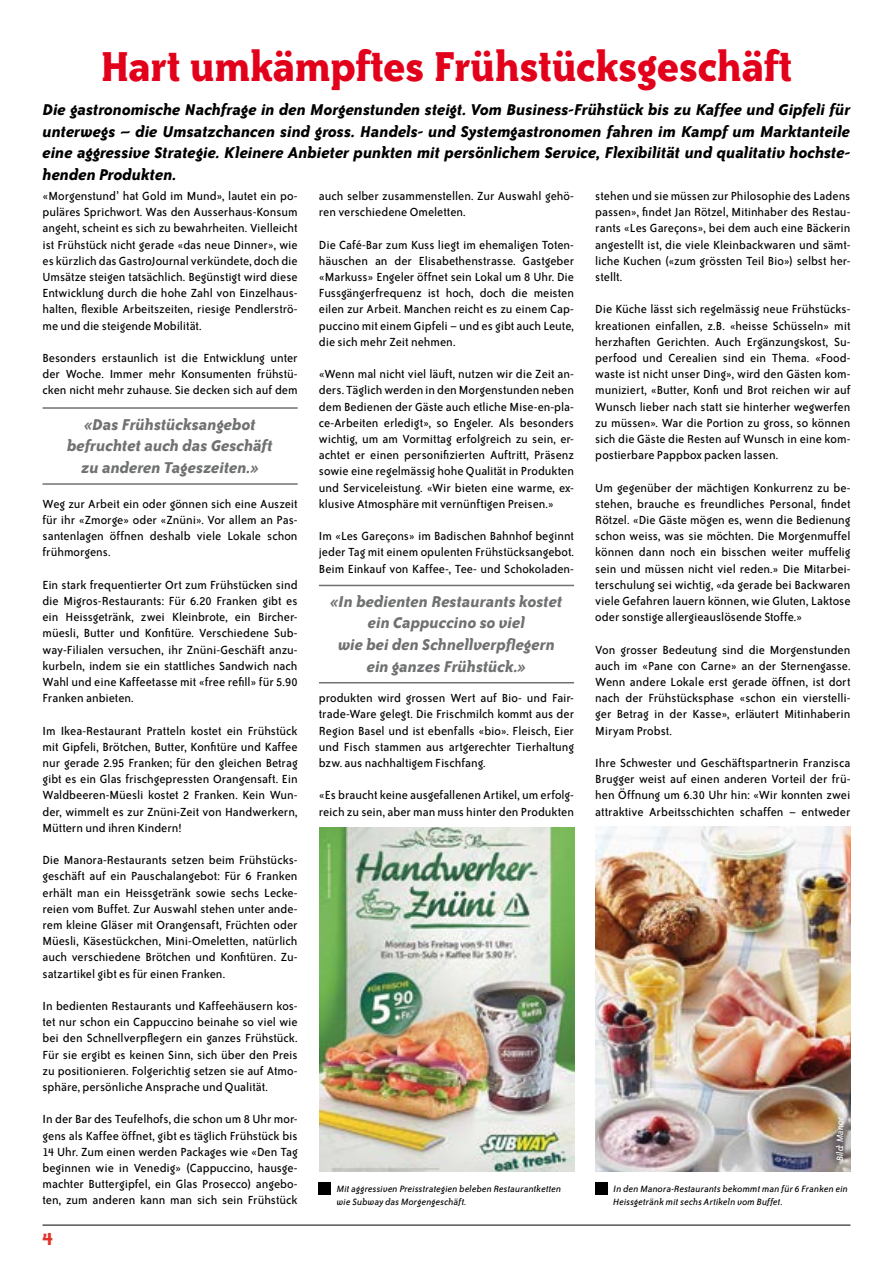
<style>
.page{position:relative;width:893px;height:1263px;background:#fff}
.page>*{position:absolute;margin:0;border:0;box-sizing:border-box;transform-origin:0 0}
.t1{font:700 48px "Bailey Quad ITC";letter-spacing:-.025em;color:#e2001a}
.t2{font:700 21px "Bailey Sans ITC";color:#e4312b}
.t3{font:italic 700 18px/21.6px "Bailey Sans ITC";letter-spacing:-.01em;color:#000;text-align:justify}
.t4{font:italic 700 18px/21.6px "Bailey Sans ITC";letter-spacing:-.01em;color:#707172;text-align:center}
.t5{font:13.5px/16.2px "Bailey Sans ITC";letter-spacing:-.005em;color:#000;text-align:justify}
.t6{font:italic 10.5px/12.6px "Bailey Sans ITC";letter-spacing:.005em;color:#000}
.t7{font:italic 10.5px "Bailey Sans ITC";color:#fff}
</style>
<div class="page">
<hr style="left:43px;top:1225px;width:807px;height:1px;background:#000">
<div style="left:319px;top:1182px;width:12px;height:12px;background:#000"></div>
<img style="left:319px;top:827px;width:255px;height:344px">
<div style="left:595px;top:1182px;width:12px;height:12px;background:#000"></div>
<img style="left:595px;top:827px;width:255px;height:344px">
<svg style="left:827px;top:1108px;width:22px;height:59px"></svg>
<hr style="left:43px;top:407px;width:255px;height:2px;background:#707172">
<hr style="left:43px;top:483px;width:255px;height:2px;background:#707172">
<hr style="left:319px;top:585px;width:255px;height:1px;background:#707172">
<hr style="left:319px;top:682px;width:255px;height:1px;background:#707172">
<h1 class="t1" style="left:100px;top:40px;width:694px">Hart umkämpftes Frühstücksgeschäft</h1>
<p class="t3" style="left:43px;top:99px;width:809px">Die gastronomische Nachfrage in den Morgenstunden steigt. Vom Business-Frühstück bis zu Kaffee und Gipfeli für unterwegs – die Umsatzchancen sind gross. Handels- und Systemgastronomen fahren im Kampf um Marktanteile eine aggressive Strategie. Kleinere Anbieter punkten mit persönlichem Service, Flexibilität und qualitativ hochste&shy;henden Produkten.</p>
<p class="t5" style="left:43px;top:188px;width:257px">«Morgenstund’ hat Gold im Mund», lautet ein po&shy;puläres Sprichwort. Was den Ausserhaus-Konsum angeht, scheint es sich zu bewahrheiten. Vielleicht ist Frühstück nicht gerade «das neue Dinner», wie es kürzlich das GastroJournal verkündete, doch die Umsätze steigen tatsächlich. Begünstigt wird diese Entwicklung durch die hohe Zahl von Einzelhaus&shy;halten, flexible Arbeitszeiten, riesige Pendlerströ&shy;me und die steigende Mobilität.</p>
<p class="t5" style="left:43px;top:350px;width:257px">Besonders erstaunlich ist die Entwicklung unter der Woche. Immer mehr Konsumenten frühstü&shy;cken nicht mehr zuhause. Sie decken sich auf dem</p>
<h3 class="t4" style="left:67px;top:413px;width:207px">«Das Frühstücksangebot befruchtet auch das Geschäft zu anderen Tageszeiten.»</h3>
<p class="t5" style="left:43px;top:496px;width:257px">Weg zur Arbeit ein oder gönnen sich eine Auszeit für ihr «Zmorge» oder «Znüni». Vor allem an Pas&shy;santenlagen öffnen deshalb viele Lokale schon frühmorgens.</p>
<p class="t5" style="left:43px;top:577px;width:257px">Ein stark frequentierter Ort zum Frühstücken sind die Migros-Restaurants: Für 6.20 Franken gibt es ein Heissgetränk, zwei Kleinbrote, ein Bircher&shy;müesli, Butter und Konfitüre. Verschiedene Sub&shy;way-Filialen versuchen, ihr Znüni-Geschäft anzu&shy;kurbeln, indem sie ein stattliches Sandwich nach Wahl und eine Kaffeetasse mit «free refill» für 5.90<br>Franken anbieten.</p>
<p class="t5" style="left:43px;top:723px;width:257px">Im Ikea-Restaurant Pratteln kostet ein Frühstück mit Gipfeli, Brötchen, Butter, Konfitüre und Kaffee nur gerade 2.95 Franken; für den gleichen Betrag gibt es ein Glas frischgepressten Orangensaft. Ein Waldbeeren-Müesli kostet 2 Franken. Kein Wun&shy;der, wimmelt es zur Znüni-Zeit von Handwerkern, Müttern und ihren Kindern!</p>
<p class="t5" style="left:43px;top:852px;width:257px">Die Manora-Restaurants setzen beim Frühstücks&shy;geschäft auf ein Pauschalangebot: Für 6 Franken erhält man ein Heissgetränk sowie sechs Lecke&shy;reien vom Buffet. Zur Auswahl stehen unter ande&shy;rem kleine Gläser mit Orangensaft, Früchten oder Müesli, Käsestückchen, Mini-Omeletten, natürlich auch verschiedene Brötchen und Konfitüren. Zu&shy;satzartikel gibt es für einen Franken.</p>
<p class="t5" style="left:43px;top:998px;width:257px">In bedienten Restaurants und Kaffeehäusern kos&shy;tet nur schon ein Cappuccino beinahe so viel wie bei den Schnellverpflegern ein ganzes Frühstück.<br>Für sie ergibt es keinen Sinn, sich über den Preis zu positionieren. Folgerichtig setzen sie auf Atmo&shy;sphäre, persönliche Ansprache und Qualität.</p>
<p class="t5" style="left:43px;top:1111px;width:257px">In der Bar des Teufelhofs, die schon um 8 Uhr mor&shy;gens als Kaffee öffnet, gibt es täglich Frühstück bis 14 Uhr. Zum einen werden Packages wie «Den Tag beginnen wie in Venedig» (Cappuccino, hausge&shy;machter Buttergipfel, ein Glas Prosecco) angebo&shy;ten, zum anderen kann man sich sein Frühstück</p>
<h2 class="t2" style="left:43px;top:1228px;width:12px">4</h2>
<p class="t5" style="left:319px;top:188px;width:257px">auch selber zusammenstellen. Zur Auswahl gehö&shy;ren verschiedene Omeletten.</p>
<p class="t5" style="left:319px;top:237px;width:257px">Die Café-Bar zum Kuss liegt im ehemaligen Toten&shy;häuschen an der Elisabethenstrasse. Gastgeber «Markuss» Engeler öffnet sein Lokal um 8 Uhr. Die Fussgängerfrequenz ist hoch, doch die meisten eilen zur Arbeit. Manchen reicht es zu einem Cap&shy;puccino mit einem Gipfeli – und es gibt auch Leute, die sich mehr Zeit nehmen.</p>
<p class="t5" style="left:319px;top:366px;width:257px">«Wenn mal nicht viel läuft, nutzen wir die Zeit an&shy;ders. Täglich werden in den Morgenstunden neben dem Bedienen der Gäste auch etliche Mise-en-pla&shy;ce-Arbeiten erledigt», so Engeler. Als besonders wichtig, um am Vormittag erfolgreich zu sein, er&shy;achtet er einen personifizierten Auftritt, Präsenz sowie eine regelmässig hohe Qualität in Produkten und Serviceleistung. «Wir bieten eine warme, ex&shy;klusive Atmosphäre mit vernünftigen Preisen.»</p>
<p class="t5" style="left:319px;top:528px;width:257px">Im «Les Gareçons» im Badischen Bahnhof beginnt jeder Tag mit einem opulenten Frühstücksangebot.<br>Beim Einkauf von Kaffee-, Tee- und Schokoladen-</p>
<h3 class="t4" style="left:330px;top:590px;width:234px">«In bedienten Restaurants kostet ein Cappuccino so viel<br>wie bei den Schnellverpflegern ein ganzes Frühstück.»</h3>
<p class="t5" style="left:319px;top:690px;width:257px">produkten wird grossen Wert auf Bio- und Fair&shy;trade-Ware gelegt. Die Frischmilch kommt aus der Region Basel und ist ebenfalls «bio». Fleisch, Eier und Fisch stammen aus artgerechter Tierhaltung bzw. aus nachhaltigem Fischfang.</p>
<p class="t5" style="left:319px;top:787px;width:257px">«Es braucht keine ausgefallenen Artikel, um erfolg&shy;reich zu sein, aber man muss hinter den Produkten</p>
<p class="t5" style="left:595px;top:188px;width:257px">stehen und sie müssen zur Philosophie des Ladens passen», findet Jan Rötzel, Mitinhaber des Restau&shy;rants «Les Gareçons», bei dem auch eine Bäckerin angestellt ist, die viele Kleinbackwaren und sämt&shy;liche Kuchen («zum grössten Teil Bio») selbst her&shy;stellt.</p>
<p class="t5" style="left:595px;top:301px;width:257px">Die Küche lässt sich regelmässig neue Frühstücks&shy;kreationen einfallen, z.B. «heisse Schüsseln» mit herzhaften Gerichten. Auch Ergänzungskost, Su&shy;perfood und Cerealien sind ein Thema. «Food&shy;waste ist nicht unser Ding», wird den Gästen kom&shy;muniziert, «Butter, Konfi und Brot reichen wir auf Wunsch lieber nach statt sie hinterher wegwerfen zu müssen». War die Portion zu gross, so können sich die Gäste die Resten auf Wunsch in eine kom&shy;postierbare Pappbox packen lassen.</p>
<p class="t5" style="left:595px;top:480px;width:257px">Um gegenüber der mächtigen Konkurrenz zu be&shy;stehen, brauche es freundliches Personal, findet Rötzel. «Die Gäste mögen es, wenn die Bedienung schon weiss, was sie möchten. Die Morgenmuffel können dann noch ein bisschen weiter muffelig sein und müssen nicht viel reden.» Die Mitarbei&shy;terschulung sei wichtig, «da gerade bei Backwaren viele Gefahren lauern können, wie Gluten, Laktose oder sonstige allergieauslösende Stoffe.»</p>
<p class="t5" style="left:595px;top:642px;width:257px">Von grosser Bedeutung sind die Morgenstunden auch im «Pane con Carne» an der Sternengasse.<br>Wenn andere Lokale erst gerade öffnen, ist dort nach der Frühstücksphase «schon ein vierstelli&shy;ger Betrag in der Kasse», erläutert Mitinhaberin Miryam Probst.</p>
<p class="t5" style="left:595px;top:755px;width:257px">Ihre Schwester und Geschäftspartnerin Franzisca Brugger weist auf einen anderen Vorteil der frü&shy;hen Öffnung um 6.30 Uhr hin: «Wir konnten zwei attraktive Arbeitsschichten schaffen – entweder</p>
<p class="t7" style="left:834px;top:1161px;width:46px;rotate:-90deg">Bild: Manor</p>
<p class="t6" style="left:337px;top:1183px;width:226px">Mit aggressiven Preisstrategien beleben Restaurantketten wie Subway das Morgengeschäft.</p>
<p class="t6" style="left:613px;top:1182px;width:236px">In den Manora-Restaurants bekommt man für 6 Franken ein<br>Heissgetränk mit sechs Artikeln vom Buffet.</p>
</div>
